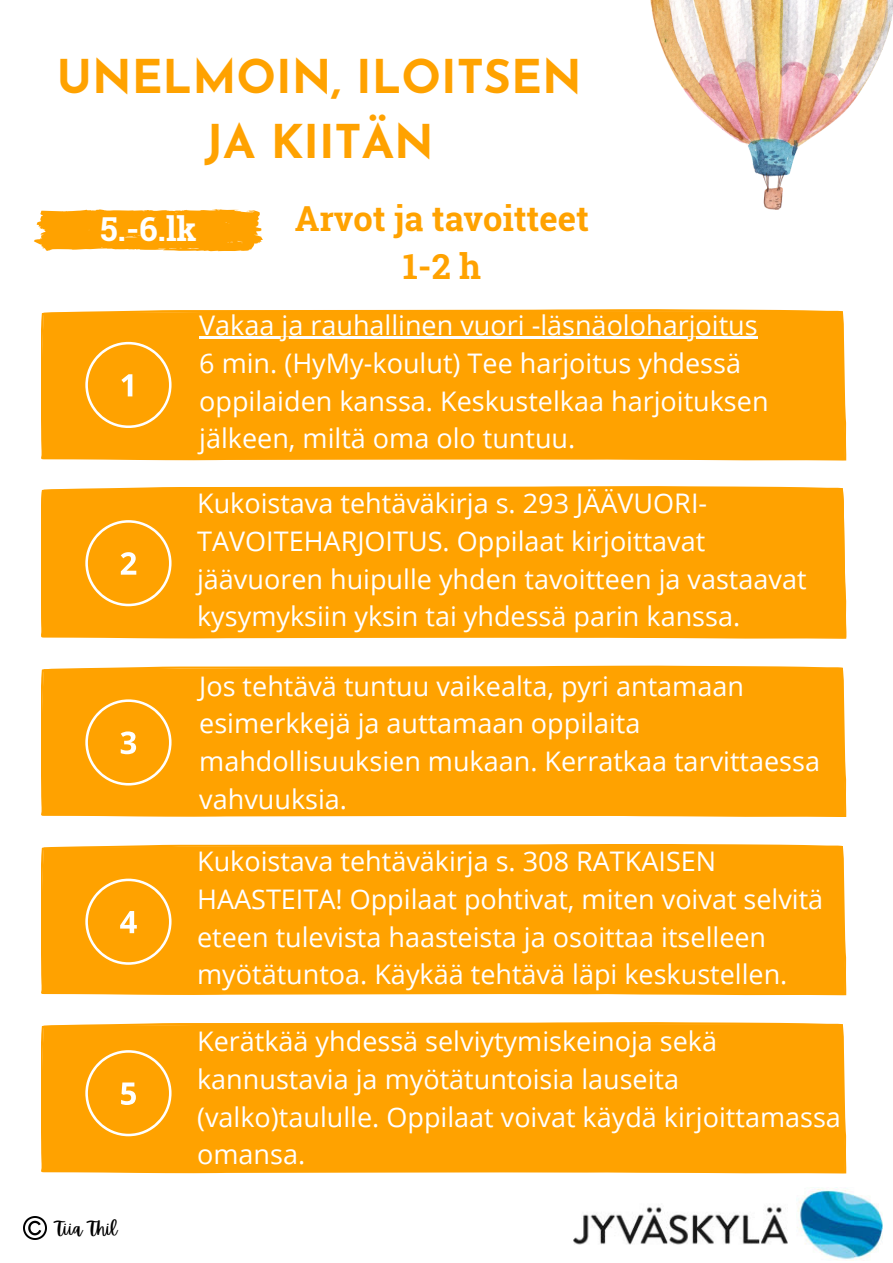
<style>
.page{position:relative;width:893px;height:1263px;background:#fff}
.page>*{position:absolute;margin:0;border:0;box-sizing:border-box;transform-origin:0 0}
.t1{font:700 46.5px/64.7px "Josefin Sans";color:#ffa200;text-align:center}
.t2{font:700 34.5px/47.8px "Roboto Slab";color:#ffa200;text-align:center}
.t3{font:700 33px "Roboto Slab";color:#fff}
.t4{font:27px/37.7px "Open Sans";color:#fff}
.t5{font:18px "Apricots";color:#000}
</style>
<div class="page">
<div style="left:41px;top:487px;width:805px;height:152px;background:#ffa200"></div>
<div style="left:41px;top:309px;width:805px;height:152px;background:#ffa200"></div>
<svg style="left:85px;top:342px;width:86px;height:86px"></svg>
<svg style="left:85px;top:520px;width:86px;height:86px"></svg>
<svg style="left:34px;top:209px;width:229px;height:42px"></svg>
<hr style="left:199px;top:337px;width:558px;height:2px;background:#fff">
<img style="left:574px;top:1187px;width:308px;height:74px">
<img style="left:650px;top:0;width:243px;height:209px">
<div style="left:41px;top:666px;width:805px;height:151px;background:#ffa200"></div>
<div style="left:41px;top:844px;width:805px;height:151px;background:#ffa200"></div>
<svg style="left:85px;top:699px;width:86px;height:86px"></svg>
<svg style="left:85px;top:879px;width:86px;height:86px"></svg>
<div style="left:41px;top:1022px;width:805px;height:151px;background:#ffa200"></div>
<svg style="left:85px;top:1050px;width:86px;height:86px"></svg>
<img style="left:24px;top:1216px;width:23px;height:23px">
<p class="t1" style="left:57px;top:49px;width:526px">UNELMOIN, ILOITSEN<br>JA KIITÄN</p>
<h2 class="t2" style="left:295px;top:194px;width:296px">Arvot ja tavoitteet<br>1-2 h</h2>
<p class="t4" style="left:199px;top:306px;width:571px">Vakaa ja rauhallinen vuori -läsnäoloharjoitus 6 min. (HyMy-koulut) Tee harjoitus yhdessä oppilaiden kanssa. Keskustelkaa harjoituksen jälkeen, miltä oma olo tuntuu.</p>
<h1 class="t3" style="left:100px;top:206px;width:98px">5.-6.lk</h1>
<h2 class="t4" style="left:197px;top:484px;width:611px">Kukoistava tehtäväkirja s. 293 JÄÄVUORI-TAVOITEHARJOITUS. Oppilaat kirjoittavat jäävuoren huipulle yhden tavoitteen ja vastaavat kysymyksiin yksin tai yhdessä parin kanssa.</h2>
<p class="t4" style="left:199px;top:666px;width:622px">Jos tehtävä tuntuu vaikealta, pyri antamaan esimerkkejä ja auttamaan oppilaita mahdollisuuksien mukaan. Kerratkaa tarvittaessa vahvuuksia.</p>
<h3 class="t5" style="left:55px;top:1218px;width:63px">Tiia Thil</h3>
<h3 class="t4" style="left:197px;top:842px;width:628px">Kukoistava tehtäväkirja s. 308 RATKAISEN HAASTEITA! Oppilaat pohtivat, miten voivat selvitä eteen tulevista haasteista ja osoittaa itselleen myötätuntoa. Käykää tehtävä läpi keskustellen.</h3>
<p class="t4" style="left:197px;top:1022px;width:645px">Kerätkää yhdessä selviytymiskeinoja sekä kannustavia ja myötätuntoisia lauseita (valko)taululle. Oppilaat voivat käydä kirjoittamassa omansa.</p>
</div>
